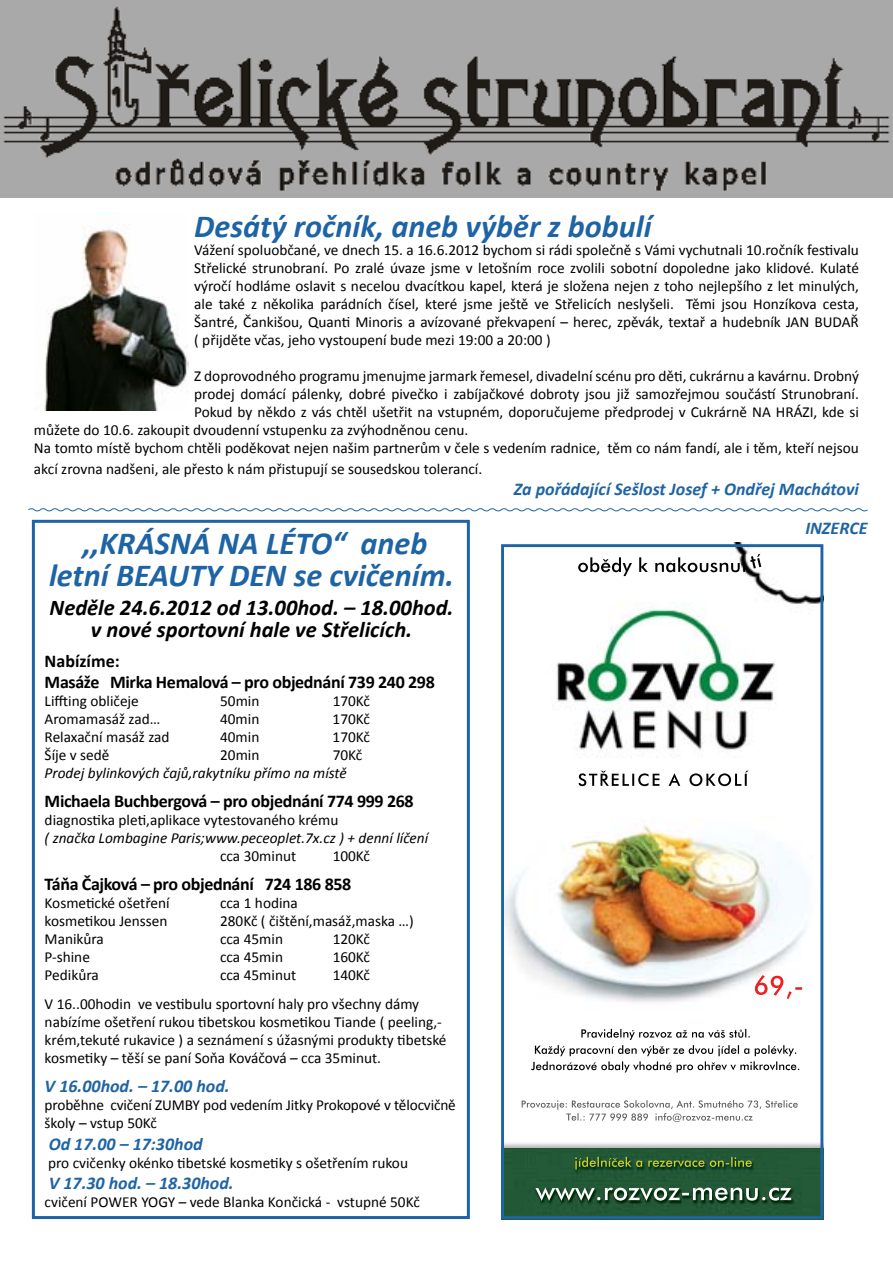
<style>
.page{position:relative;width:893px;height:1263px;background:#fff}
.page>*{position:absolute;margin:0;border:0;box-sizing:border-box;transform-origin:0 0}
.t1{font:italic 700 32.25px/31.5px "Calibri";color:#1e64a5;text-align:center}
.t2{font:italic 700 22.5px/22.5px "Calibri";color:#000;text-align:center}
.t3{font:700 18px/21.6px "Calibri";letter-spacing:-.02em;color:#000}
.t4{font:italic 700 18px/38.5px "Calibri";color:#1e64a5}
.t5{font:15.3px/18px "Calibri";color:#000}
.t6{font:italic 15.3px "Calibri";color:#000}
</style>
<div class="page">
<img style="left:505px;top:542px;width:314px;height:606px">
<img style="left:505px;top:1148px;width:314px;height:67px">
<div style="left:32px;top:520px;width:438px;height:699px;border:3px solid #1e64a5"></div>
<div style="left:501px;top:544px;width:322px;height:675px;border:3px solid #1e64a5"></div>
<img style="left:44px;top:229px;width:144px;height:181px">
<img style="left:0;top:0;width:893px;height:197px">
<svg style="left:28px;top:508px;width:840px;height:4px"></svg>
<h1 class="t1" style="left:194px;top:210px;width:459px">Desátý ročník, aneb výběr z bobulí</h1>
<p class="t5" style="left:194px;top:241px;width:666px;text-align:justify">Vážení spoluobčané, ve dnech 15. a 16.6.2012 bychom si rádi společně s Vámi vychutnali 10.ročník festivalu Střelické strunobraní. Po zralé úvaze jsme v letošním roce zvolili sobotní dopoledne jako klidové. Kulaté výročí hodláme oslavit s necelou dvacítkou kapel, která je složena nejen z toho nejlepšího z let minulých, ale také z několika parádních čísel, které jsme ještě ve Střelicích neslyšeli. Těmi jsou Honzíkova cesta, Šantré, Čankišou, Quanti Minoris a avízované překvapení – herec, zpěvák, textař a hudebník JAN BUDAŘ ( přijděte včas, jeho vystoupení bude mezi 19:00 a 20:00 )</p>
<p class="t5" style="left:194px;top:367px;width:666px">Z doprovodného programu jmenujme jarmark řemesel, divadelní scénu pro děti, cukrárnu a kavárnu. Drobný</p>
<p class="t5" style="left:194px;top:385px;width:666px">prodej domácí pálenky, dobré pivečko i zabíjačkové dobroty jsou již samozřejmou součástí Strunobraní.</p>
<p class="t5" style="left:194px;top:403px;width:666px">Pokud by někdo z vás chtěl ušetřit na vstupném, doporučujeme předprodej v Cukrárně NA HRÁZI, kde si</p>
<p class="t5" style="left:34px;top:421px;width:436px">můžete do 10.6. zakoupit dvoudenní vstupenku za zvýhodněnou cenu.</p>
<p class="t5" style="left:34px;top:439px;width:826px">Na tomto místě bychom chtěli poděkovat nejen našim partnerům v čele s vedením radnice, těm co nám fandí, ale i těm, kteří nejsou</p>
<p class="t5" style="left:34px;top:460px;width:450px">akcí zrovna nadšeni, ale přesto k nám přistupují se sousedskou tolerancí.</p>
<p class="t4" style="left:805px;top:470px;width:64px;text-indent:-292px">Za pořádající Sešlost Josef + Ondřej Machátovi<br>INZERCE</p>
<h1 class="t1" style="left:49px;top:528px;width:407px">,,KRÁSNÁ NA LÉTO“ aneb letní BEAUTY DEN se cvičením.</h1>
<h2 class="t2" style="left:50px;top:596px;width:406px">Neděle 24.6.2012 od 13.00hod. – 18.00hod. v nové sportovní hale ve Střelicích.</h2>
<p class="t3" style="left:45px;top:650px;width:392px">Nabízíme:<br>Masáže Mirka Hemalová – pro objednání 739 240 298</p>
<p class="t5" style="left:45px;top:692px;width:96px">Liffting obličeje</p>
<p class="t5" style="left:220px;top:692px;width:41px">50min</p>
<p class="t5" style="left:333px;top:692px;width:39px">170Kč</p>
<p class="t5" style="left:45px;top:710px;width:117px">Aromamasáž zad…</p>
<p class="t5" style="left:220px;top:710px;width:41px">40min</p>
<p class="t5" style="left:333px;top:710px;width:39px">170Kč</p>
<p class="t5" style="left:45px;top:728px;width:126px">Relaxační masáž zad</p>
<p class="t5" style="left:220px;top:728px;width:41px">40min</p>
<p class="t5" style="left:333px;top:728px;width:39px">170Kč</p>
<p class="t5" style="left:45px;top:746px;width:66px">Šíje v sedě</p>
<p class="t5" style="left:220px;top:746px;width:41px">20min</p>
<p class="t5" style="left:333px;top:746px;width:31px">70Kč</p>
<p class="t6" style="left:45px;top:762px;width:304px">Prodej bylinkových čajů,rakytníku přímo na místě</p>
<p class="t3" style="left:45px;top:790px;width:371px">Michaela Buchbergová – pro objednání 774 999 268</p>
<p class="t5" style="left:45px;top:811px;width:295px">diagnostika pleti,aplikace vytestovaného krému</p>
<p class="t6" style="left:45px;top:828px;width:385px">( značka Lombagine Paris;www.peceoplet.7x.cz ) + denní líčení</p>
<p class="t5" style="left:220px;top:847px;width:78px">cca 30minut</p>
<p class="t5" style="left:333px;top:847px;width:39px">100Kč</p>
<p class="t3" style="left:45px;top:873px;width:308px">Táňa Čajková – pro objednání 724 186 858</p>
<p class="t5" style="left:45px;top:894px;width:126px">Kosmetické ošetření</p>
<p class="t5" style="left:220px;top:894px;width:79px">cca 1 hodina</p>
<p class="t5" style="left:45px;top:912px;width:124px">kosmetikou Jenssen</p>
<p class="t5" style="left:220px;top:912px;width:195px">280Kč ( čištění,masáž,maska …)</p>
<p class="t5" style="left:45px;top:930px;width:61px">Manikůra</p>
<p class="t5" style="left:220px;top:930px;width:64px">cca 45min</p>
<p class="t5" style="left:333px;top:930px;width:39px">120Kč</p>
<p class="t5" style="left:45px;top:948px;width:47px">P-shine</p>
<p class="t5" style="left:220px;top:948px;width:64px">cca 45min</p>
<p class="t5" style="left:333px;top:948px;width:39px">160Kč</p>
<p class="t5" style="left:45px;top:966px;width:56px">Pedikůra</p>
<p class="t5" style="left:220px;top:966px;width:78px">cca 45minut</p>
<p class="t5" style="left:45px;top:961px;width:376px;line-height:28.5px;text-indent:288px">140Kč<br>V 16..00hodin ve vestibulu sportovní haly pro všechny dámy</p>
<p class="t5" style="left:45px;top:1013px;width:403px">nabízíme ošetření rukou tibetskou kosmetikou Tiande ( peeling,- krém,tekuté rukavice ) a seznámení s úžasnými produkty tibetské kosmetiky – těší se paní Soňa Kováčová – cca 35minut.</p>
<p class="t4" style="left:45px;top:1067px;width:187px">V 16.00hod. – 17.00 hod.</p>
<p class="t5" style="left:45px;top:1096px;width:413px">proběhne cvičení ZUMBY pod vedením Jitky Prokopové v tělocvičně školy – vstup 50Kč</p>
<p class="t4" style="left:49px;top:1124px;width:155px">Od 17.00 – 17:30hod</p>
<p class="t5" style="left:48px;top:1153px;width:361px">pro cvičenky okénko tibetské kosmetiky s ošetřením rukou</p>
<p class="t4" style="left:49px;top:1164px;width:187px">V 17.30 hod. – 18.30hod.</p>
<p class="t5" style="left:45px;top:1193px;width:377px">cvičení POWER YOGY – vede Blanka Končická - vstupné 50Kč</p>
</div>
